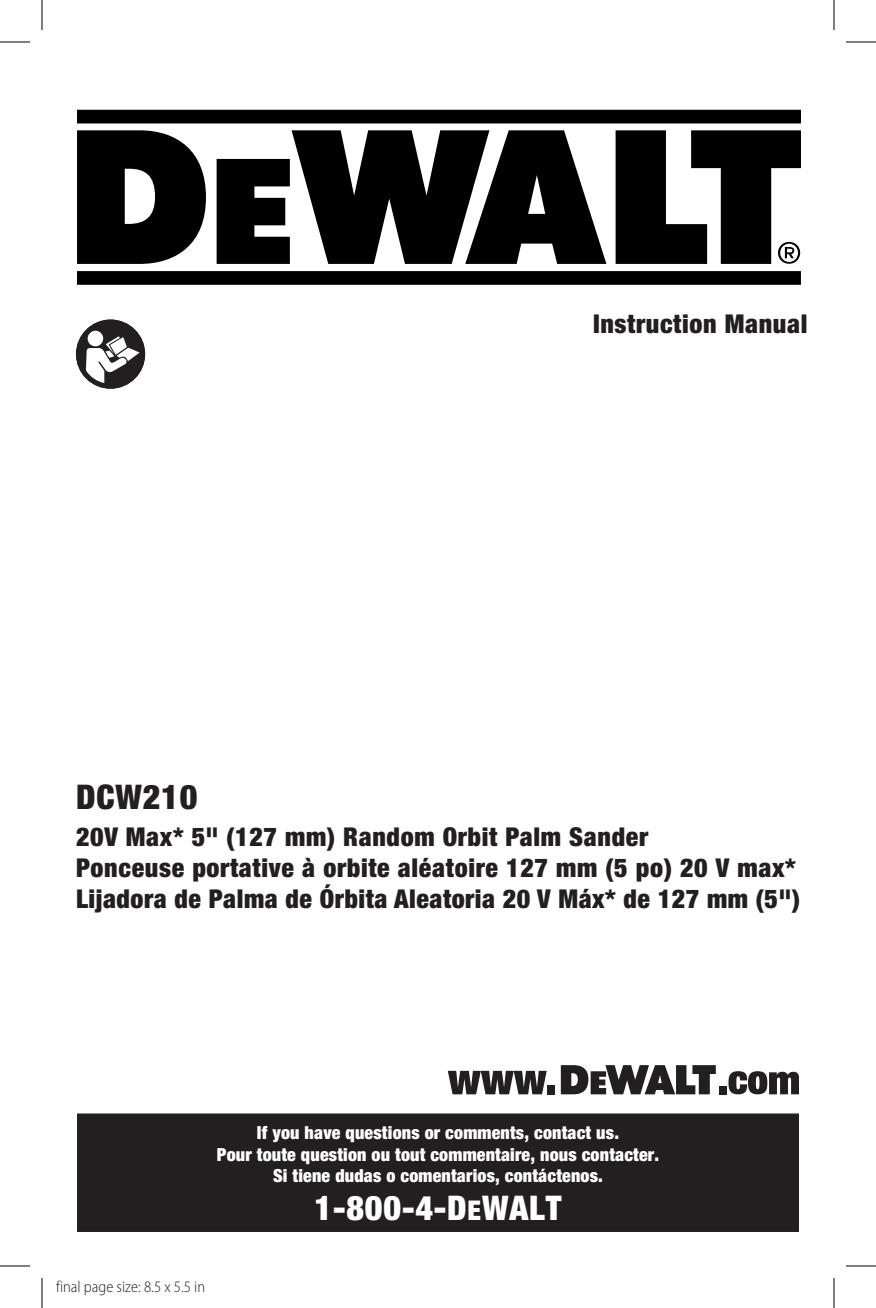
<style>
.page{position:relative;width:876px;height:1308px;background:#fff}
.page>*{position:absolute;margin:0;border:0;box-sizing:border-box;transform-origin:0 0}
.t1{font:900 condensed 34px "Helvetica Neue LT Std";color:#fff}
.t2{font:900 condensed 34px "Helvetica Neue LT Std";letter-spacing:.025em;color:#231f20}
.DeWALT_13_pt__zzz_De{font:900 condensed 26px/31.2px "Helvetica Neue LT Std";letter-spacing:.025em;color:#231f20}
.t3{font:900 condensed 18px/21.6px "Helvetica Neue LT Std";letter-spacing:.01em;color:#fff;text-align:center}
.B_-__Base{font:300 semi-condensed 16px "Myriad Pro";color:#231f20}
.s1{font-family:"Helvetica Neue LT Std Blk Cn SC800";font-weight:400;font-stretch:normal}
.s2{font-family:"Helvetica Neue LT Std Blk Cn SC800";font-weight:400;font-stretch:normal;font-size:27.2px}
</style>
<div class="page">
<svg style="left:448px;top:1071px;width:99px;height:23px"></svg>
<div style="left:547px;top:1085px;width:7px;height:9px;background:#231f20"></div>
<div style="left:719px;top:1086px;width:7px;height:8px;background:#231f20"></div>
<svg style="left:728px;top:1071px;width:71px;height:23px"></svg>
<svg style="left:561px;top:1065px;width:155px;height:29px"></svg>
<div style="left:78px;top:1114px;width:720px;height:117px;background:#231f20"></div>
<div style="left:77px;top:1113px;width:722px;height:119px;border:2px solid #231f20"></div>
<svg style="left:76px;top:320px;width:69px;height:69px"></svg>
<svg style="left:77px;top:110px;width:724px;height:175px;fill:#000"></svg>
<hr style="left:0;top:42px;width:30px;height:1px;background:#000">
<hr style="left:846px;top:42px;width:30px;height:1px;background:#000">
<hr style="left:0;top:1266px;width:30px;height:1px;background:#000">
<hr style="left:846px;top:1266px;width:30px;height:1px;background:#000">
<hr style="left:42px;top:0;width:1px;height:30px;background:#000">
<hr style="left:42px;top:1278px;width:1px;height:30px;background:#000">
<hr style="left:834px;top:0;width:1px;height:30px;background:#000">
<hr style="left:834px;top:1278px;width:1px;height:30px;background:#000">
<p class="DeWALT_13_pt__zzz_De" style="left:593px;top:307px;width:216px">Instruction Manual</p>
<p class="t2" style="left:76px;top:776px;width:123px">DCW210</p>
<p class="DeWALT_13_pt__zzz_De" style="left:76px;top:821px;width:721px">20V Max* 5" (127 mm) Random Orbit Palm Sander<br>Ponceuse portative à orbite aléatoire 127 mm (5 po) 20 V max*</p>
<p class="DeWALT_13_pt__zzz_De" style="left:76px;top:883px;width:725px">Lijadora de Palma de Órbita Aleatoria 20 V Máx* de 127 mm (5")</p>
<p class="t3" style="left:217px;top:1122px;width:444px">If you have questions or comments, contact us.<br>Pour toute question ou tout commentaire, nous contacter.<br>Si tiene dudas o comentarios, contáctenos.</p>
<h1 class="t1" style="left:315px;top:1187px;width:248px">1-800-4-<span class="s1">D</span><span class="s2">e</span><span class="s1">WALT</span></h1>
<p class="B_-__Base" style="left:56px;top:1278px;width:150px">final page size: 8.5 x 5.5 in</p>
</div>
